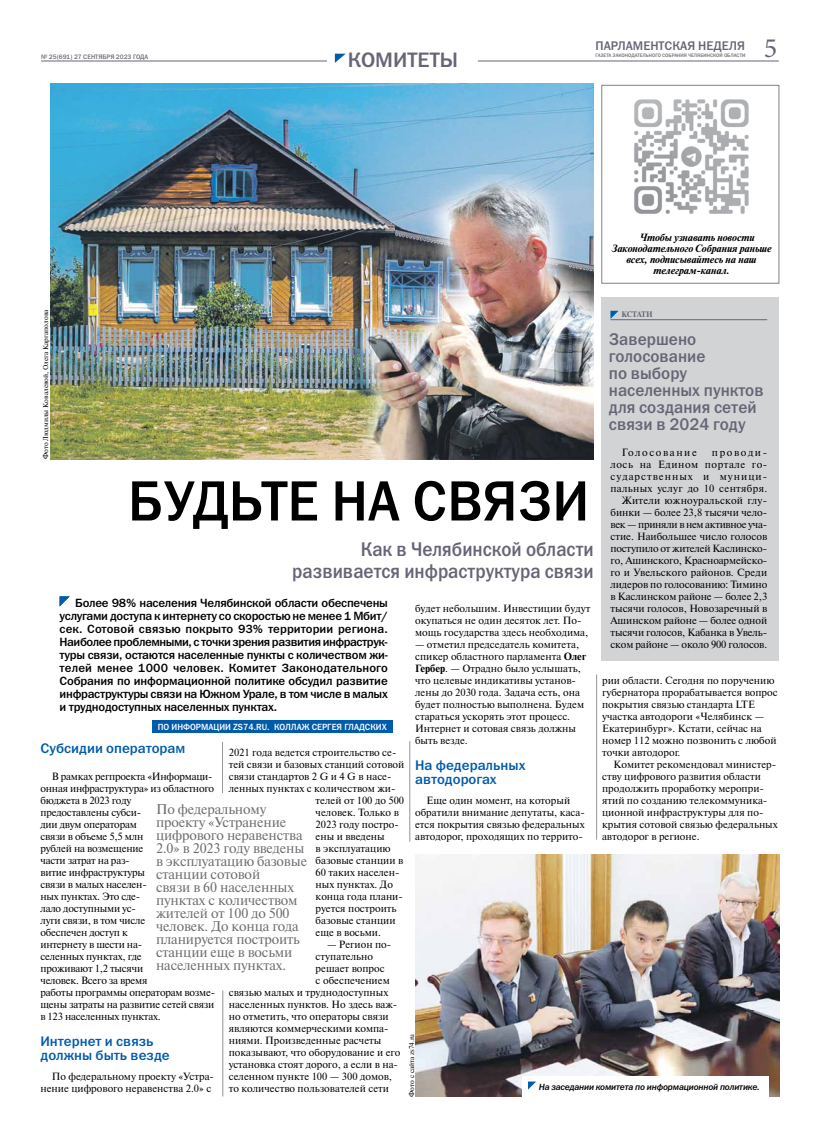
<style>
.page{position:relative;width:820px;height:1134px;background:#fff}
.page>*{position:absolute;margin:0;border:0;box-sizing:border-box;transform-origin:0 0}
.t1{font:57px "Franklin Gothic Medium C";letter-spacing:.055em;color:#000;scale:.95 1}
.t2{font:28px "Minion Pro";color:#666577}
.t3{font:21px "Franklin Gothic Medium C";letter-spacing:.05em;color:#666577}
.t4{font:20px/22px "Franklin Gothic Medium C";color:#666577;text-align:right;scale:.9 1}
.t5{font:17px/17px "Franklin Gothic Medium C";color:#666577;scale:.95 1}
.t6{font:14px/13px "Newton C";letter-spacing:-.01em;color:#6d6e71}
.t7{font:14px/14px "Franklin Gothic Medium C";color:#005baa}
.t8{font:12.6px "Franklin Gothic Medium C";color:#666577}
.t9{font:12px/13px "Franklin Gothic Medium C";letter-spacing:-.02em;color:#000;text-align:justify}
.t10{font:10.5px/12px "Newton C";color:#000}
.t11{font:10.5px/12px "Newton C";letter-spacing:-.02em;color:#000}
.t12{font:italic 700 10.5px "Newton C";letter-spacing:-.01em;color:#000}
.t13{font:10.5px "Newton C";letter-spacing:.15em;color:#000}
.t14{font:italic 9px "Franklin Gothic Medium C";letter-spacing:-.02em;color:#000}
.t15{font:9px "Franklin Gothic Medium C";color:#fff;scale:.95 1}
.t16{font:700 8px "Newton C";color:#666577}
.t17{font:7px "Newton C";color:#000}
.t18{font:6.5px "Franklin Gothic Medium C";color:#6d6e71}
.t19{font:5px "Franklin Gothic Medium C";color:#6d6e71}
.s1{font-weight:700}
</style>
<div class="page">
<hr style="left:41px;top:60px;width:737px;height:1px;background:#666577">
<img style="left:415px;top:854px;width:363px;height:242px">
<div style="left:601px;top:298px;width:177px;height:363px;background:#d1d3d4"></div>
<div style="left:327px;top:50px;width:151px;height:23px;background:#fff"></div>
<svg style="left:335px;top:54px;width:10px;height:9px"></svg>
<div style="left:522px;top:1076px;width:246px;height:21px;background:#fff"></div>
<svg style="left:528px;top:1081px;width:8px;height:8px"></svg>
<img style="left:50px;top:84px;width:543px;height:375px">
<div style="left:152px;top:719px;width:240px;height:13px;background:#005baa"></div>
<svg style="left:60px;top:596px;width:10px;height:10px"></svg>
<hr style="left:610px;top:319px;width:156px;height:1px;background:#666577">
<svg style="left:610px;top:311px;width:8px;height:8px"></svg>
<img style="left:634px;top:99px;width:115px;height:115px">
<div style="left:601px;top:85px;width:177px;height:198px;border:1px solid #808285"></div>
<hr style="left:409px;top:741px;width:1px;height:101px;background:#939598">
<hr style="left:222px;top:742px;width:1px;height:51px;background:#939598">
<hr style="left:222px;top:990px;width:1px;height:106px;background:#939598">
<hr style="left:596px;top:674px;width:1px;height:165px;background:#939598">
<p class="t8" style="left:595px;top:39px;width:151px">ПАРЛАМЕНТСКАЯ НЕДЕЛЯ</p>
<h3 class="t3" style="left:347px;top:48px;width:112px">КОМИТЕТЫ</h3>
<p class="t18" style="left:41px;top:53px;width:109px">№ 25(691) 27 СЕНТЯБРЯ 2023 ГОДА</p>
<p class="t19" style="left:595px;top:53px;width:151px">ГАЗЕТА ЗАКОНОДАТЕЛЬНОГО СОБРАНИЯ ЧЕЛЯБИНСКОЙ ОБЛАСТИ</p>
<h2 class="t2" style="left:763px;top:30px;width:15px">5</h2>
<p class="t12" style="left:639px;top:232px;width:116px">Чтобы узнавать новости</p>
<p class="t12" style="left:611px;top:243px;width:162px">Законодательного Собрания раньше</p>
<p class="t12" style="left:626px;top:254px;width:132px">всех, подписывайтесь на наш</p>
<p class="t12" style="left:653px;top:265px;width:78px">телеграм-канал.</p>
<p class="t17" style="left:42px;top:459px;width:151px;rotate:-90deg">Фото Людмилы Ковалевой, Олега Каргаполова</p>
<p class="t16" style="left:621px;top:309px;width:12px">Кстат</p>
<p class="t16" style="left:645px;top:309px;width:8px">и</p>
<h3 class="t5" style="left:608px;top:330px;width:164px">ЗАВЕРШЕНО<br>ГОЛОСОВАНИЕ<br>ПО ВЫБОРУ<br>НАСЕЛЕННЫХ ПУНКТОВ<br>ДЛЯ СОЗДАНИЯ СЕТЕЙ<br>СВЯЗИ В 2024 ГОДУ</h3>
<p class="t13" style="left:621px;top:447px;width:76px">Голосование</p>
<p class="t10" style="left:610px;top:446px;width:158px;text-align:right">проводи-<br>лось на Едином портале го&shy;сударственных и муници&shy;пальных услуг до 10 сентября.<br>Жители южноуральской глу&shy;бинки — более 23,8 тысячи чело&shy;век — приняли в нем активное уча&shy;стие. Наибольшее число голосов поступило от жителей Каслинско&shy;го, Ашинского, Красноармейско&shy;го и Увельского районов. Среди лидеров по голосованию: Тимино в Каслинском районе — более 2,3 тысячи голосов, Новозаречный в<br>Ашинском районе — более одной тысячи голосов, Кабанка в Увель&shy;ском районе — около 900 голосов.</p>
<h1 class="t1" style="left:128px;top:469px;width:487px">БУДЬТЕ НА СВЯЗИ</h1>
<h3 class="t4" style="left:292px;top:537px;width:336px">КАК В ЧЕЛЯБИНСКОЙ ОБЛАСТИ<br>РАЗВИВАЕТСЯ ИНФРАСТРУКТУРА СВЯЗИ</h3>
<p class="t9" style="left:60px;top:596px;width:330px;text-indent:15px">БОЛЕЕ 98% НАСЕЛЕНИЯ ЧЕЛЯБИНСКОЙ ОБЛАСТИ ОБЕСПЕЧЕНЫ УСЛУГАМИ ДОСТУПА К ИНТЕРНЕТУ СО СКОРОСТЬЮ НЕ МЕНЕЕ 1 МБИТ/ СЕК. СОТОВОЙ СВЯЗЬЮ ПОКРЫТО 93% ТЕРРИТОРИИ РЕГИОНА.<br>НАИБОЛЕЕ ПРОБЛЕМНЫМИ, С ТОЧКИ ЗРЕНИЯ РАЗВИТИЯ ИНФРАСТРУК-ТУРЫ СВЯЗИ, ОСТАЮТСЯ НАСЕЛЕННЫЕ ПУНКТЫ С КОЛИЧЕСТВОМ ЖИ-ТЕЛЕЙ МЕНЕЕ 1000 ЧЕЛОВЕК. КОМИТЕТ ЗАКОНОДАТЕЛЬНОГО СОБРАНИЯ ПО ИНФОРМАЦИОННОЙ ПОЛИТИКЕ ОБСУДИЛ РАЗВИТИЕ ИНФРАСТРУКТУРЫ СВЯЗИ НА ЮЖНОМ УРАЛЕ, В ТОМ ЧИСЛЕ В МАЛЫХ И ТРУДНОДОСТУПНЫХ НАСЕЛЕННЫХ ПУНКТАХ.</p>
<p class="t10" style="left:415px;top:602px;width:177px">будет небольшим. Инвестиции будут окупаться не один десяток лет. По&shy;мощь государства здесь необходима,</p>
<p class="t10" style="left:415px;top:638px;width:172px">— отметил председатель комитета, спикер областного парламента <span class="s1">Олег<br>Гербер</span>. — Отрадно было услышать, что целевые индикативы установ&shy;лены до 2030 года. Задача есть, она будет полностью выполнена. Будем стараться ускорять этот процесс.<br>Интернет и сотовая связь должны быть везде.</p>
<h3 class="t7" style="left:415px;top:758px;width:112px">НА ФЕДЕРАЛЬНЫХ<br>АВТОДОРОГАХ</h3>
<p class="t10" style="left:415px;top:794px;width:171px;text-align:center">Еще один момент, на который обратили внимание депутаты, каса&shy;ется покрытия связью федеральных автодорог, проходящих по террито-</p>
<p class="t10" style="left:602px;top:674px;width:177px">рии области. Сегодня по поручению губернатора прорабатывается вопрос покрытия связью стандарта LTE участка автодороги «Челябинск —<br>Екатеринбург». Кстати, сейчас на номер 112 можно позвонить с любой точки автодорог.</p>
<p class="t10" style="left:602px;top:758px;width:177px;text-indent:11px">Комитет рекомендовал министер&shy;ству цифрового развития области продолжить проработку меропри&shy;ятий по созданию телекоммуника&shy;ционной инфраструктуры для по&shy;крытия сотовой связью федеральных автодорог в регионе.</p>
<p class="t15" style="left:158px;top:722px;width:241px">ПО ИНФОРМАЦИИ ZS74.RU. КОЛЛАЖ СЕРГЕЯ ГЛАДСКИХ</p>
<h3 class="t7" style="left:40px;top:741px;width:146px">СУБСИДИИ ОПЕРАТОРАМ</h3>
<p class="t11" style="left:40px;top:770px;width:176px;text-indent:11px">В рамках регпроекта «Информаци&shy;онная инфраструктура» из областного бюджета в 2023 году<br>предоставлены субси-<br>дии двум операторам<br>связи в объеме 5,5 млн<br>рублей на возмещение<br>части затрат на раз-<br>витие инфраструктуры<br>связи в малых населен-<br>ных пунктах. Это сде-<br>лало доступными ус-<br>луги связи, в том числе<br>обеспечен доступ к<br>интернету в шести на-<br>селенных пунктах, где<br>проживают 1,2 тысячи<br>человек. Всего за время<br>работы программы операторам возме&shy;щены затраты на развитие сетей связи в 123 населенных пунктах.</p>
<h3 class="t7" style="left:40px;top:1034px;width:131px">ИНТЕРНЕТ И СВЯЗЬ<br>ДОЛЖНЫ БЫТЬ ВЕЗДЕ</h3>
<p class="t10" style="left:40px;top:1070px;width:175px;text-align:right">По федеральному проекту «Устра&shy;нение цифрового неравенства 2.0» с</p>
<p class="t10" style="left:229px;top:746px;width:169px">2021 года ведется строительство се-</p>
<p class="t10" style="left:229px;top:758px;width:177px">тей связи и базовых станций сотовой</p>
<p class="t10" style="left:229px;top:770px;width:164px">связи стандартов 2 G и 4 G в насе-</p>
<p class="t10" style="left:229px;top:782px;width:168px">ленных пунктах с количеством жи-</p>
<p class="t10" style="left:315px;top:794px;width:90px">телей от 100 до 500</p>
<p class="t10" style="left:315px;top:806px;width:85px">человек. Только в</p>
<p class="t10" style="left:315px;top:818px;width:85px">2023 году постро-</p>
<p class="t10" style="left:315px;top:830px;width:70px">ены и введены</p>
<p class="t10" style="left:315px;top:842px;width:76px">в эксплуатацию</p>
<p class="t10" style="left:315px;top:854px;width:89px">базовые станции в</p>
<p class="t10" style="left:315px;top:866px;width:85px">60 таких населен-</p>
<p class="t10" style="left:315px;top:878px;width:79px">ных пунктах. До</p>
<p class="t10" style="left:315px;top:890px;width:89px">конца года плани-</p>
<p class="t10" style="left:315px;top:902px;width:82px">руется построить</p>
<p class="t10" style="left:315px;top:914px;width:81px">базовые станции</p>
<p class="t10" style="left:315px;top:926px;width:67px">еще в восьми.</p>
<p class="t10" style="left:327px;top:938px;width:66px">— Регион по-</p>
<p class="t10" style="left:315px;top:950px;width:59px">ступательно</p>
<p class="t10" style="left:315px;top:962px;width:71px">решает вопрос</p>
<p class="t10" style="left:315px;top:974px;width:76px">с обеспечением</p>
<p class="t10" style="left:229px;top:986px;width:161px">связью малых и труднодоступных</p>
<p class="t10" style="left:229px;top:998px;width:170px">населенных пунктов. Но здесь важ-</p>
<p class="t10" style="left:229px;top:1010px;width:161px">но отметить, что операторы связи</p>
<p class="t10" style="left:229px;top:1022px;width:161px">являются коммерческими компа-</p>
<p class="t10" style="left:229px;top:1034px;width:154px">ниями. Произведенные расчеты</p>
<p class="t10" style="left:229px;top:1046px;width:173px">показывают, что оборудование и его</p>
<p class="t10" style="left:229px;top:1058px;width:171px">установка стоят дорого, а если в на-</p>
<p class="t10" style="left:229px;top:1070px;width:165px">селенном пункте 100 — 300 домов,</p>
<p class="t10" style="left:229px;top:1082px;width:162px">то количество пользователей сети</p>
<p class="t6" style="left:156px;top:803px;width:152px">По федеральному проекту «Устранение цифрового неравенства<br>2.0» в 2023 году введены в эксплуатацию базовые станции сотовой<br>связи в 60 населенных пунктах с количеством жителей от 100 до 500 человек. До конца года планируется построить станции еще в восьми населенных пунктах.</p>
<p class="t17" style="left:407px;top:1097px;width:64px;rotate:-90deg">Фото с сайта zs74.ru</p>
<p class="t14" style="left:538px;top:1081px;width:222px">На заседании комитета по информационной политике.</p>
</div>
